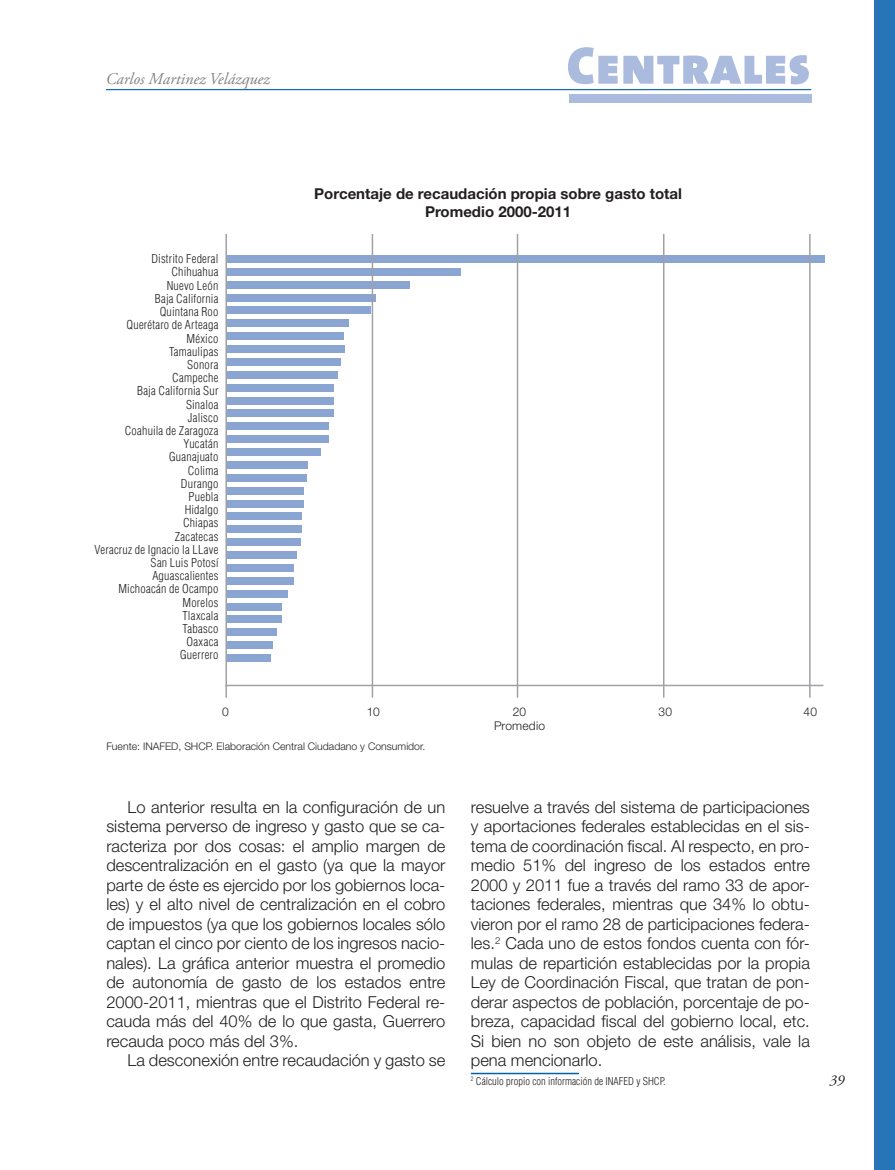
<style>
.page{position:relative;width:895px;height:1170px;background:#fff}
.page>*{position:absolute;margin:0;border:0;box-sizing:border-box;transform-origin:0 0}
.t1{font:300 16.5px/19.5px "Helvetica Neue";color:#231f20;text-align:justify}
.t2{font:italic 16.5px "Adobe Garamond Pro";color:#808285}
.t3{font:700 15px/18px "Helvetica Neue";color:#231f20;text-align:center}
.t4{font:italic 15px "Adobe Garamond Pro";color:#231f20}
.t5{font:300 condensed 12px/13.2px "Helvetica";letter-spacing:.02em;color:#231f20;text-align:right}
.t6{font:300 12px/14.4px "Helvetica Neue";letter-spacing:.015em;color:#231f20;text-align:center}
.t7{font:300 10.5px "Helvetica Neue";color:#231f20}
.t8{font:300 condensed 10.5px "Helvetica";color:#231f20}
</style>
<div class="page">
<div style="left:873px;top:0;width:22px;height:1169px;background:#2774b6"></div>
<hr style="left:106px;top:89px;width:705px;height:1px;background:#0161aa">
<div style="left:569px;top:95px;width:242px;height:8px;background:#aabbde"></div>
<svg style="left:568px;top:47px;width:241px;height:37px"></svg>
<hr style="left:471px;top:1072px;width:108px;height:2px;background:#0161aa">
<div style="left:227px;top:654px;width:44px;height:7px;background:#8aa5d2"></div>
<div style="left:227px;top:500px;width:77px;height:7px;background:#8aa5d2"></div>
<div style="left:226px;top:345px;width:118px;height:7px;background:#8aa5d2"></div>
<div style="left:227px;top:577px;width:66px;height:7px;background:#8aa5d2"></div>
<div style="left:226px;top:423px;width:103px;height:7px;background:#8aa5d2"></div>
<div style="left:226px;top:268px;width:234px;height:7px;background:#8aa5d2"></div>
<div style="left:227px;top:616px;width:54px;height:7px;background:#8aa5d2"></div>
<div style="left:226px;top:461px;width:82px;height:7px;background:#8aa5d2"></div>
<div style="left:226px;top:307px;width:145px;height:7px;background:#8aa5d2"></div>
<div style="left:227px;top:538px;width:73px;height:8px;background:#8aa5d2"></div>
<div style="left:226px;top:384px;width:108px;height:7px;background:#8aa5d2"></div>
<div style="left:227px;top:641px;width:46px;height:8px;background:#8aa5d2"></div>
<div style="left:227px;top:487px;width:77px;height:7px;background:#8aa5d2"></div>
<div style="left:226px;top:332px;width:118px;height:8px;background:#8aa5d2"></div>
<div style="left:227px;top:564px;width:66px;height:7px;background:#8aa5d2"></div>
<div style="left:226px;top:410px;width:108px;height:7px;background:#8aa5d2"></div>
<div style="left:226px;top:255px;width:598px;height:7px;background:#8aa5d2"></div>
<div style="left:227px;top:603px;width:54px;height:7px;background:#8aa5d2"></div>
<div style="left:226px;top:448px;width:94px;height:7px;background:#8aa5d2"></div>
<div style="left:226px;top:294px;width:150px;height:7px;background:#8aa5d2"></div>
<div style="left:227px;top:525px;width:75px;height:8px;background:#8aa5d2"></div>
<div style="left:226px;top:371px;width:112px;height:7px;background:#8aa5d2"></div>
<div style="left:227px;top:628px;width:50px;height:8px;background:#8aa5d2"></div>
<div style="left:226px;top:474px;width:81px;height:7px;background:#8aa5d2"></div>
<div style="left:226px;top:320px;width:123px;height:7px;background:#8aa5d2"></div>
<div style="left:227px;top:551px;width:70px;height:7px;background:#8aa5d2"></div>
<div style="left:226px;top:397px;width:108px;height:7px;background:#8aa5d2"></div>
<div style="left:227px;top:590px;width:60px;height:7px;background:#8aa5d2"></div>
<div style="left:226px;top:435px;width:103px;height:8px;background:#8aa5d2"></div>
<div style="left:226px;top:281px;width:184px;height:7px;background:#8aa5d2"></div>
<div style="left:227px;top:513px;width:75px;height:7px;background:#8aa5d2"></div>
<div style="left:226px;top:358px;width:115px;height:7px;background:#8aa5d2"></div>
<hr style="left:225px;top:234px;width:2px;height:463px;background:#a0a1a5">
<hr style="left:517px;top:234px;width:1px;height:463px;background:#a0a1a5">
<hr style="left:372px;top:234px;width:1px;height:463px;background:#a0a1a5">
<hr style="left:663px;top:234px;width:1px;height:463px;background:#a0a1a5">
<hr style="left:809px;top:234px;width:1px;height:463px;background:#a0a1a5">
<hr style="left:225px;top:684px;width:598px;height:2px;background:#a0a1a5">
<p class="t2" style="left:106px;top:69px;width:165px">Carlos Martinez Velázquez</p>
<p class="t5" style="left:94px;top:252px;width:125px">Distrito Federal<br>Chihuahua<br>Nuevo León<br>Baja California<br>Quintana Roo<br>Querétaro de Arteaga<br>México<br>Tamaulipas<br>Sonora<br>Campeche<br>Baja California Sur<br>Sinaloa<br>Jalisco<br>Coahuila de Zaragoza<br>Yucatán<br>Guanajuato<br>Colima<br>Durango<br>Puebla<br>Hidalgo<br>Chiapas<br>Zacatecas<br>Veracruz de Ignacio la LLave<br>San Luis Potosí<br>Aguascalientes<br>Michoacán de Ocampo<br>Morelos<br>Tlaxcala<br>Tabasco<br>Oaxaca<br>Guerrero</p>
<p class="t3" style="left:314px;top:184px;width:369px">Porcentaje de recaudación propia sobre gasto total<br>Promedio 2000-2011</p>
<p class="t6" style="left:222px;top:704px;width:8px">0</p>
<p class="t6" style="left:494px;top:704px;width:53px">20<br>Promedio</p>
<p class="t6" style="left:367px;top:704px;width:14px">10</p>
<p class="t6" style="left:658px;top:704px;width:15px">30</p>
<p class="t6" style="left:803px;top:704px;width:15px">40</p>
<p class="t7" style="left:106px;top:740px;width:320px">Fuente: INAFED, SHCP. Elaboración Central Ciudadano y Consumidor.</p>
<p class="t1" style="left:106px;top:796px;width:340px;text-indent:21px">Lo anterior resulta en la configuración de un sistema perverso de ingreso y gasto que se ca&shy;racteriza por dos cosas: el amplio margen de descentralización en el gasto (ya que la mayor parte de éste es ejercido por los gobiernos loca&shy;les) y el alto nivel de centralización en el cobro de impuestos (ya que los gobiernos locales sólo captan el cinco por ciento de los ingresos nacio&shy;nales). La gráfica anterior muestra el promedio de autonomía de gasto de los estados entre 2000-2011, mientras que el Distrito Federal re&shy;cauda más del 40% de lo que gasta, Guerrero recauda poco más del 3%.</p>
<p class="t1" style="left:128px;top:1050px;width:319px">La desconexión entre recaudación y gasto se</p>
<p class="t1" style="left:471px;top:796px;width:340px">resuelve a través del sistema de participaciones y aportaciones federales establecidas en el sis&shy;tema de coordinación fiscal. Al respecto, en pro&shy;medio 51% del ingreso de los estados entre 2000 y 2011 fue a través del ramo 33 de apor&shy;taciones federales, mientras que 34% lo obtu&shy;vieron por el ramo 28 de participaciones federa&shy;les.<sup>2</sup> Cada uno de estos fondos cuenta con fór&shy;mulas de repartición establecidas por la propia Ley de Coordinación Fiscal, que tratan de pon&shy;derar aspectos de población, porcentaje de po&shy;breza, capacidad fiscal del gobierno local, etc.<br>Si bien no son objeto de este análisis, vale la pena mencionarlo.</p>
<p class="t8" style="left:471px;top:1074px;width:196px"><sup>2</sup> Cálculo propio con información de INAFED y SHCP.</p>
<p class="t4" style="left:829px;top:1071px;width:16px">39</p>
</div>
